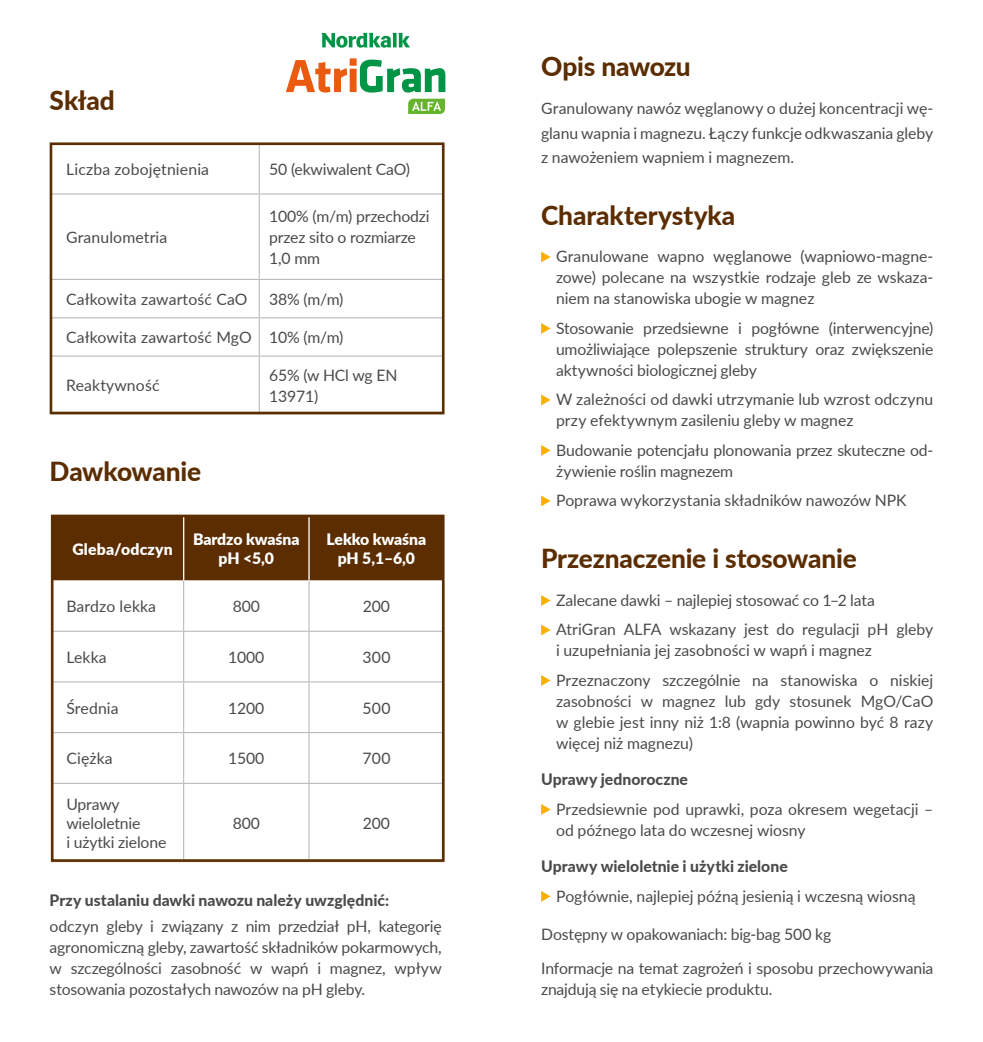
<style>
.page{position:relative;width:983px;height:1042px;background:#fff}
.page>*{position:absolute;margin:0;border:0;box-sizing:border-box;transform-origin:0 0}
.t1{font:800 26.25px "Lato";letter-spacing:-.01em;color:#5b2d00}
.t2{font:15.75px/21px "Lato";letter-spacing:-.005em;color:#4a4a49}
.t3{font:800 15.75px "Lato";color:#4a4a49}
.t4{font:900 15.75px/19.2px "Lato";letter-spacing:-.005em;color:#fff;text-align:center}
</style>
<div class="page">
<div style="left:55px;top:519px;width:385px;height:61px;background:#5b2d00"></div>
<svg style="left:55px;top:580px;width:385px;height:278px"></svg>
<hr style="left:51px;top:631px;width:133px;height:1px;background:#b3b2b2">
<hr style="left:184px;top:631px;width:125px;height:1px;background:#b3b2b2">
<hr style="left:183px;top:632px;width:1px;height:49px;background:#b3b2b2">
<hr style="left:309px;top:631px;width:135px;height:1px;background:#b3b2b2">
<hr style="left:308px;top:632px;width:1px;height:49px;background:#b3b2b2">
<hr style="left:51px;top:681px;width:133px;height:1px;background:#b3b2b2">
<hr style="left:184px;top:681px;width:125px;height:1px;background:#b3b2b2">
<hr style="left:183px;top:682px;width:1px;height:50px;background:#b3b2b2">
<hr style="left:309px;top:681px;width:135px;height:1px;background:#b3b2b2">
<hr style="left:308px;top:682px;width:1px;height:50px;background:#b3b2b2">
<hr style="left:51px;top:732px;width:133px;height:1px;background:#b3b2b2">
<hr style="left:184px;top:732px;width:125px;height:1px;background:#b3b2b2">
<hr style="left:183px;top:733px;width:1px;height:50px;background:#b3b2b2">
<hr style="left:309px;top:732px;width:135px;height:1px;background:#b3b2b2">
<hr style="left:308px;top:733px;width:1px;height:50px;background:#b3b2b2">
<hr style="left:51px;top:783px;width:133px;height:1px;background:#b3b2b2">
<hr style="left:184px;top:783px;width:125px;height:1px;background:#b3b2b2">
<hr style="left:183px;top:784px;width:1px;height:77px;background:#b3b2b2">
<hr style="left:309px;top:783px;width:135px;height:1px;background:#b3b2b2">
<hr style="left:308px;top:784px;width:1px;height:77px;background:#b3b2b2">
<hr style="left:183px;top:580px;width:1px;height:51px;background:#b3b2b2">
<hr style="left:308px;top:580px;width:1px;height:51px;background:#b3b2b2">
<hr style="left:183px;top:516px;width:1px;height:64px;background:#fff">
<hr style="left:308px;top:516px;width:1px;height:64px;background:#fff">
<div style="left:51px;top:515px;width:393px;height:347px;border:3px solid #5b2d00"></div>
<svg style="left:541px;top:251px;width:9px;height:11px"></svg>
<svg style="left:541px;top:323px;width:9px;height:11px"></svg>
<svg style="left:541px;top:394px;width:9px;height:11px"></svg>
<svg style="left:541px;top:445px;width:9px;height:11px"></svg>
<svg style="left:541px;top:495px;width:9px;height:11px"></svg>
<svg style="left:541px;top:595px;width:9px;height:11px"></svg>
<svg style="left:541px;top:624px;width:9px;height:11px"></svg>
<svg style="left:541px;top:675px;width:9px;height:11px"></svg>
<svg style="left:541px;top:804px;width:9px;height:11px"></svg>
<svg style="left:541px;top:891px;width:9px;height:11px"></svg>
<svg style="left:54px;top:146px;width:386px;height:264px"></svg>
<hr style="left:51px;top:194px;width:208px;height:1px;background:#b3b2b2">
<hr style="left:259px;top:194px;width:184px;height:1px;background:#b3b2b2">
<hr style="left:51px;top:279px;width:208px;height:1px;background:#b3b2b2">
<hr style="left:259px;top:279px;width:184px;height:1px;background:#b3b2b2">
<hr style="left:259px;top:280px;width:1px;height:37px;background:#b3b2b2">
<hr style="left:51px;top:317px;width:208px;height:1px;background:#b3b2b2">
<hr style="left:259px;top:317px;width:184px;height:1px;background:#b3b2b2">
<hr style="left:259px;top:318px;width:1px;height:38px;background:#b3b2b2">
<hr style="left:51px;top:356px;width:208px;height:1px;background:#b3b2b2">
<hr style="left:259px;top:356px;width:184px;height:1px;background:#b3b2b2">
<hr style="left:259px;top:356px;width:1px;height:57px;background:#b3b2b2">
<hr style="left:259px;top:143px;width:1px;height:51px;background:#b3b2b2">
<hr style="left:259px;top:194px;width:1px;height:85px;background:#b3b2b2">
<div style="left:50px;top:142px;width:394px;height:272px;border:3px solid #5b2d00"></div>
<svg style="left:286px;top:58px;width:159px;height:35px"></svg>
<svg style="left:321px;top:33px;width:89px;height:15px"></svg>
<svg style="left:408px;top:99px;width:37px;height:15px"></svg>
<h1 class="t1" style="left:50px;top:81px;width:67px">Skład</h1>
<p class="t2" style="left:66px;top:158px;width:144px">Liczba zobojętnienia</p>
<p class="t2" style="left:269px;top:158px;width:142px">50 (ekwiwalent CaO)</p>
<p class="t2" style="left:66px;top:226px;width:103px">Granulometria</p>
<p class="t2" style="left:269px;top:205px;width:162px">100% (m/m) przechodzi przez sito o rozmiarze<br>1,0 mm</p>
<p class="t2" style="left:66px;top:288px;width:183px">Całkowita zawartość CaO</p>
<p class="t2" style="left:269px;top:288px;width:76px">38% (m/m)</p>
<p class="t2" style="left:66px;top:326px;width:279px">Całkowita zawartość MgO 10% (m/m)</p>
<p class="t2" style="left:66px;top:374px;width:95px">Reaktywność</p>
<p class="t2" style="left:269px;top:364px;width:130px">65% (w HCl wg EN<br>13971)</p>
<h1 class="t1" style="left:50px;top:452px;width:153px">Dawkowanie</h1>
<p class="t4" style="left:72px;top:538px;width:102px">Gleba/odczyn</p>
<p class="t4" style="left:193px;top:529px;width:108px">Bardzo kwaśna pH &lt;5,0</p>
<p class="t4" style="left:326px;top:529px;width:101px">Lekko kwaśna pH 5,1–6,0</p>
<p class="t2" style="left:66px;top:595px;width:91px">Bardzo lekka</p>
<p class="t2" style="left:233px;top:595px;width:29px">800</p>
<p class="t2" style="left:363px;top:595px;width:29px">200</p>
<p class="t2" style="left:66px;top:646px;width:42px">Lekka</p>
<p class="t2" style="left:228px;top:646px;width:38px">1000</p>
<p class="t2" style="left:362px;top:646px;width:30px">300</p>
<p class="t2" style="left:66px;top:697px;width:54px">Średnia</p>
<p class="t2" style="left:228px;top:697px;width:38px">1200</p>
<p class="t2" style="left:362px;top:697px;width:30px">500</p>
<p class="t2" style="left:66px;top:747px;width:48px">Ciężka</p>
<p class="t2" style="left:228px;top:747px;width:38px">1500</p>
<p class="t2" style="left:362px;top:747px;width:30px">700</p>
<p class="t2" style="left:66px;top:793px;width:101px;line-height:19.2px">Uprawy wieloletnie<br>i użytki zielone</p>
<p class="t2" style="left:233px;top:812px;width:29px">800</p>
<p class="t2" style="left:363px;top:812px;width:29px">200</p>
<p class="t3" style="left:50px;top:888px;width:341px">Przy ustalaniu dawki nawozu należy uwzględnić:</p>
<p class="t2" style="left:50px;top:915px;width:393px;text-align:justify">odczyn gleby i związany z nim przedział pH, kategorię agronomiczną gleby, zawartość składników pokarmowych, w szczególności zasobność w wapń i magnez, wpływ stosowania pozostałych nawozów na pH gleby.</p>
<h1 class="t1" style="left:541px;top:47px;width:151px">Opis nawozu</h1>
<p class="t2" style="left:541px;top:96px;width:393px;line-height:24.5px;text-align:justify">Granulowany nawóz węglanowy o dużej koncentracji wę&shy;glanu wapnia i magnezu. Łączy funkcje odkwaszania gleby z nawożeniem wapniem i magnezem.</p>
<h1 class="t1" style="left:541px;top:196px;width:195px">Charakterystyka</h1>
<p class="t2" style="left:556px;top:246px;width:379px;text-align:justify">Granulowane wapno węglanowe (wapniowo-magne&shy;zowe) polecane na wszystkie rodzaje gleb ze wskaza&shy;niem na stanowiska ubogie w magnez</p>
<p class="t2" style="left:556px;top:317px;width:379px;text-align:justify">Stosowanie przedsiewne i pogłówne (interwencyjne) umożliwiające polepszenie struktury oraz zwiększenie aktywności biologicznej gleby</p>
<p class="t2" style="left:556px;top:388px;width:378px">W zależności od dawki utrzymanie lub wzrost odczynu przy efektywnym zasileniu gleby w magnez</p>
<p class="t2" style="left:556px;top:439px;width:379px">Budowanie potencjału plonowania przez skuteczne od&shy;żywienie roślin magnezem</p>
<p class="t2" style="left:556px;top:489px;width:352px">Poprawa wykorzystania składników nawozów NPK</p>
<h1 class="t1" style="left:541px;top:538px;width:317px">Przeznaczenie i stosowanie</h1>
<p class="t2" style="left:556px;top:585px;width:379px;line-height:29.4px">Zalecane dawki – najlepiej stosować co 1–2 lata<br>AtriGran ALFA wskazany jest do regulacji pH gleby</p>
<p class="t2" style="left:556px;top:635px;width:379px;line-height:29.4px">i uzupełniania jej zasobności w wapń i magnez<br>Przeznaczony szczególnie na stanowiska o niskiej</p>
<p class="t2" style="left:556px;top:690px;width:378px;text-align:justify">zasobności w magnez lub gdy stosunek MgO/CaO w glebie jest inny niż 1:8 (wapnia powinno być 8 razy więcej niż magnezu)</p>
<p class="t3" style="left:541px;top:768px;width:148px">Uprawy jednoroczne</p>
<p class="t2" style="left:556px;top:798px;width:378px">Przedsiewnie pod uprawki, poza okresem wegetacji – od późnego lata do wczesnej wiosny</p>
<p class="t3" style="left:541px;top:855px;width:248px">Uprawy wieloletnie i użytki zielone</p>
<p class="t2" style="left:556px;top:885px;width:361px">Pogłównie, najlepiej późną jesienią i wczesną wiosną</p>
<p class="t2" style="left:541px;top:923px;width:292px">Dostępny w opakowaniach: big-bag 500 kg</p>
<p class="t2" style="left:541px;top:957px;width:393px">Informacje na temat zagrożeń i sposobu przechowywania znajdują się na etykiecie produktu.</p>
</div>
